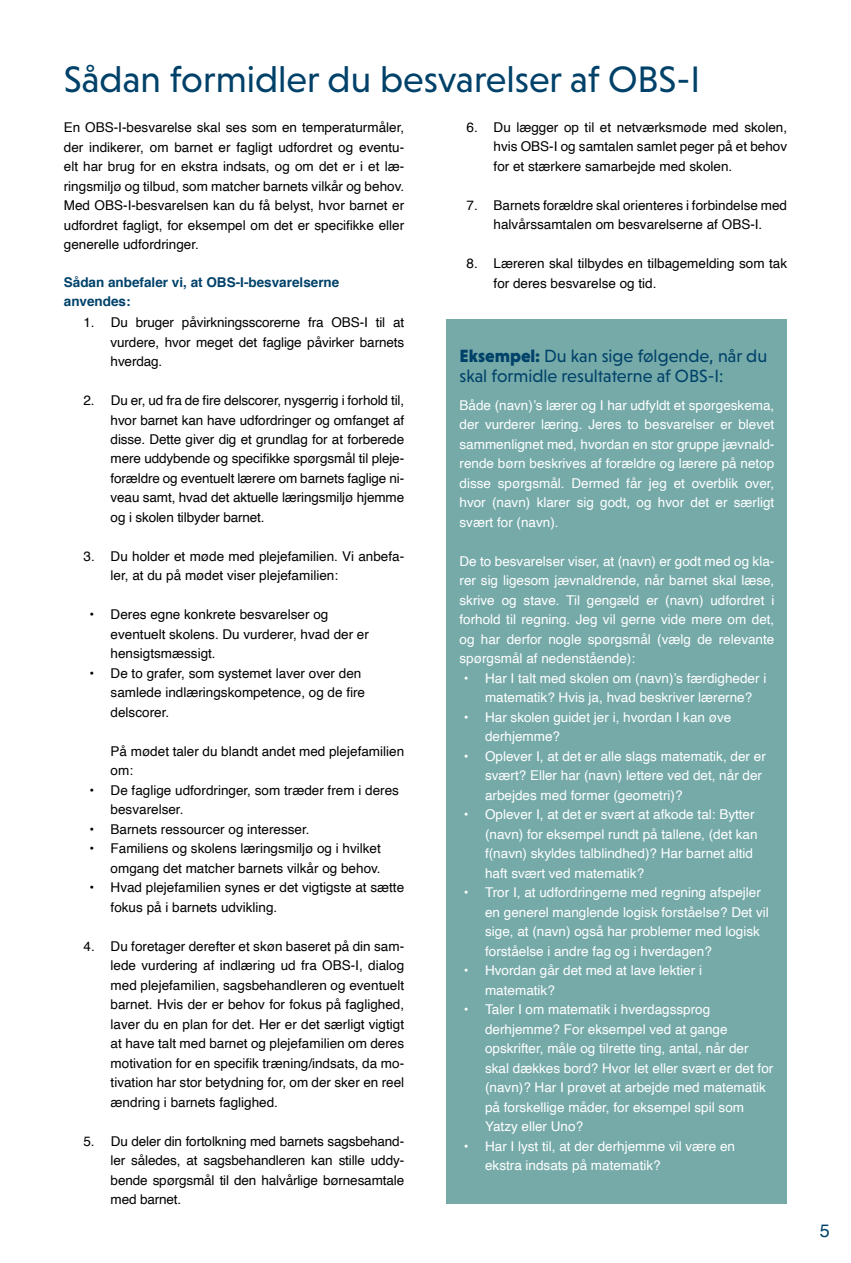
<style>
.page{position:relative;width:851px;height:1263px;background:#fff}
.page>*{position:absolute;margin:0;border:0;box-sizing:border-box;transform-origin:0 0}
.t1{font:37.5px "Niveau Grotesk";color:#004169}
.t2{font:18px/19.5px "Niveau Grotesk";color:#004169}
.t3{font:18px "Helvetica";color:#004169}
.t4{font:13.5px/19.5px "Helvetica";color:#000}
.t5{font:13.5px/19.5px "Helvetica";color:#fff}
.t6{font:700 13.5px/19.5px "Helvetica";color:#004169}
.s1{font-weight:900}
</style>
<div class="page">
<div style="left:446px;top:320px;width:341px;height:884px;background:#75aaa9"></div>
<h1 class="t1" style="left:64px;top:58px;width:638px">Sådan formidler du besvarelser af OBS-I</h1>
<p class="t4" style="left:64px;top:118px;width:342px;text-align:justify">En OBS-I-besvarelse skal ses som en temperaturmåler, der indikerer, om barnet er fagligt udfordret og eventu&shy;elt har brug for en ekstra indsats, og om det er i et læ&shy;ringsmiljø og tilbud, som matcher barnets vilkår og behov.<br>Med OBS-I-besvarelsen kan du få belyst, hvor barnet er udfordret fagligt, for eksempel om det er specifikke eller generelle udfordringer.</p>
<p class="t6" style="left:64px;top:272px;width:277px">Sådan anbefaler vi, at OBS-I-besvarelserne anvendes:</p>
<p class="t4" style="left:111px;top:313px;width:295px;text-align:justify;text-indent:-27px">1. Du bruger påvirkningsscorerne fra OBS-I til at vurdere, hvor meget det faglige påvirker barnets hverdag.</p>
<p class="t4" style="left:111px;top:391px;width:295px;text-align:justify;text-indent:-27px">2. Du er, ud fra de fire delscorer, nysgerrig i forhold til, hvor barnet kan have udfordringer og omfanget af disse. Dette giver dig et grundlag for at forberede mere uddybende og specifikke spørgsmål til pleje&shy;forældre og eventuelt lærere om barnets faglige ni&shy;veau samt, hvad det aktuelle læringsmiljø hjemme og i skolen tilbyder barnet.</p>
<p class="t4" style="left:111px;top:547px;width:295px;text-indent:-27px">3. Du holder et møde med plejefamilien. Vi anbefa&shy;ler, at du på mødet viser plejefamilien:</p>
<p class="t4" style="left:111px;top:605px;width:260px;text-indent:-21px">• Deres egne konkrete besvarelser og eventuelt skolens. Du vurderer, hvad der er hensigtsmæssigt.</p>
<p class="t4" style="left:111px;top:664px;width:256px;text-indent:-21px">• De to grafer, som systemet laver over den samlede indlæringskompetence, og de fire delscorer.</p>
<p class="t4" style="left:111px;top:742px;width:295px">På mødet taler du blandt andet med plejefamilien om:</p>
<p class="t4" style="left:111px;top:781px;width:290px;text-indent:-21px">• De faglige udfordringer, som træder frem i deres besvarelser.</p>
<p class="t4" style="left:89px;top:820px;width:222px">• Barnets ressourcer og interesser.</p>
<p class="t4" style="left:89px;top:839px;width:293px;text-align:right">• Familiens og skolens læringsmiljø og i hvilket omgang det matcher barnets vilkår og behov.</p>
<p class="t4" style="left:111px;top:878px;width:295px;text-indent:-21px">• Hvad plejefamilien synes er det vigtigste at sætte fokus på i barnets udvikling.</p>
<p class="t4" style="left:111px;top:937px;width:295px;text-align:justify;text-indent:-27px">4. Du foretager derefter et skøn baseret på din sam&shy;lede vurdering af indlæring ud fra OBS-I, dialog med plejefamilien, sagsbehandleren og eventuelt barnet. Hvis der er behov for fokus på faglighed, laver du en plan for det. Her er det særligt vigtigt at have talt med barnet og plejefamilien om deres motivation for en specifik træning/indsats, da mo&shy;tivation har stor betydning for, om der sker en reel ændring i barnets faglighed.</p>
<p class="t4" style="left:111px;top:1132px;width:295px;text-align:justify;text-indent:-27px">5. Du deler din fortolkning med barnets sagsbehand&shy;ler således, at sagsbehandleren kan stille uddy&shy;bende spørgsmål til den halvårlige børnesamtale med barnet.</p>
<p class="t4" style="left:493px;top:118px;width:295px;text-align:justify;text-indent:-27px">6. Du lægger op til et netværksmøde med skolen, hvis OBS-I og samtalen samlet peger på et behov for et stærkere samarbejde med skolen.</p>
<p class="t4" style="left:466px;top:196px;width:322px;text-align:center">7. Barnets forældre skal orienteres i forbindelse med halvårssamtalen om besvarelserne af OBS-I.</p>
<p class="t4" style="left:493px;top:254px;width:295px;text-indent:-27px">8. Læreren skal tilbydes en tilbagemelding som tak for deres besvarelse og tid.</p>
<h2 class="t2" style="left:459px;top:346px;width:309px"><span class="s1">Eksempel:</span> Du kan sige følgende, når du skal formidle resultaterne af OBS-I:</h2>
<p class="t5" style="left:459px;top:396px;width:316px;text-align:justify">Både (navn)’s lærer og I har udfyldt et spørgeskema, der vurderer læring. Jeres to besvarelser er blevet sammenlignet med, hvordan en stor gruppe jævnald&shy;rende børn beskrives af forældre og lærere på netop disse spørgsmål. Dermed får jeg et overblik over, hvor (navn) klarer sig godt, og hvor det er særligt svært for (navn).</p>
<p class="t5" style="left:459px;top:552px;width:316px;text-align:justify">De to besvarelser viser, at (navn) er godt med og kla&shy;rer sig ligesom jævnaldrende, når barnet skal læse, skrive og stave. Til gengæld er (navn) udfordret i forhold til regning. Jeg vil gerne vide mere om det, og har derfor nogle spørgsmål (vælg de relevante spørgsmål af nedenstående):</p>
<p class="t5" style="left:463px;top:669px;width:304px;text-align:center">• Har I talt med skolen om (navn)’s færdigheder i matematik? Hvis ja, hvad beskriver lærerne?</p>
<p class="t5" style="left:485px;top:708px;width:248px;text-indent:-21px">• Har skolen guidet jer i, hvordan I kan øve derhjemme?</p>
<p class="t5" style="left:485px;top:747px;width:282px;text-indent:-21px">• Oplever I, at det er alle slags matematik, der er svært? Eller har (navn) lettere ved det, når der arbejdes med former (geometri)?</p>
<p class="t5" style="left:485px;top:805px;width:274px;text-indent:-21px">• Oplever I, at det er svært at afkode tal: Bytter (navn) for eksempel rundt på tallene, (det kan f(navn) skyldes talblindhed)? Har barnet altid haft svært ved matematik?</p>
<p class="t5" style="left:485px;top:883px;width:285px;text-indent:-21px">• Tror I, at udfordringerne med regning afspejler en generel manglende logisk forståelse? Det vil sige, at (navn) også har problemer med logisk forståelse i andre fag og i hverdagen?</p>
<p class="t5" style="left:485px;top:961px;width:218px;text-indent:-21px">• Hvordan går det med at lave lektier i matematik?</p>
<p class="t5" style="left:485px;top:1000px;width:290px;text-indent:-21px">• Taler I om matematik i hverdagssprog derhjemme? For eksempel ved at gange opskrifter, måle og tilrette ting, antal, når der skal dækkes bord? Hvor let eller svært er det for (navn)? Har I prøvet at arbejde med matematik på forskellige måder, for eksempel spil som Yatzy eller Uno?</p>
<p class="t5" style="left:485px;top:1137px;width:251px;text-indent:-21px">• Har I lyst til, at der derhjemme vil være en ekstra indsats på matematik?</p>
<h2 class="t3" style="left:819px;top:1217px;width:12px">5</h2>
</div>
